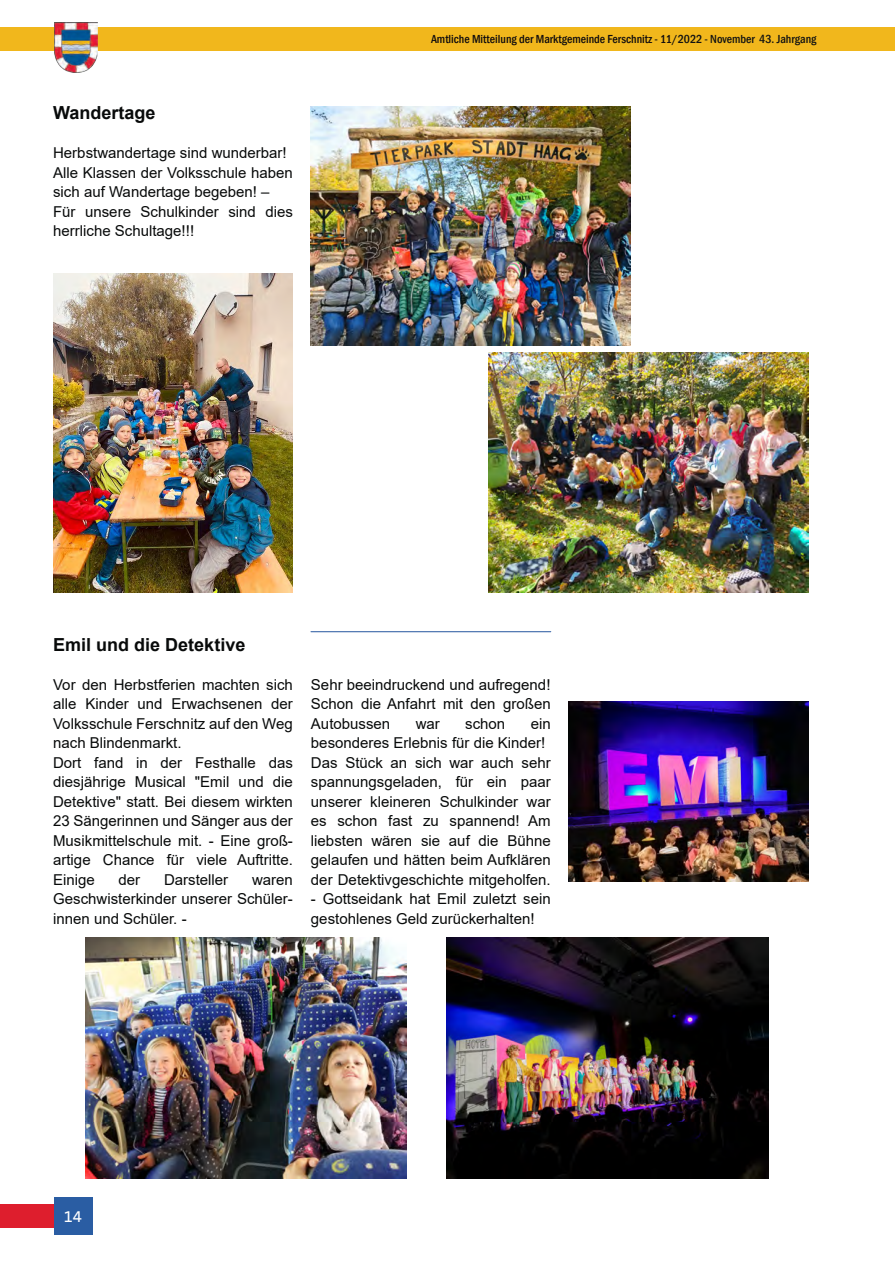
<style>
.page{position:relative;width:895px;height:1264px;background:#fff}
.page>*{position:absolute;margin:0;border:0;box-sizing:border-box;transform-origin:0 0}
.t1{font:700 18px "Arial";color:#080a0a}
.t2{font:16.5px "The Sans B5 Plain";color:#fff}
.t3{font:15px/19.5px "Arial";color:#080a0a}
.t4{font:500 condensed 12px "Franklin Gothic";color:#0e0b0e}
.s1{color:#111212}
</style>
<div class="page">
<div style="left:0;top:27px;width:894px;height:24px;background:#f1b71c"></div>
<div style="left:0;top:1204px;width:69px;height:23px;background:#de1e2d"></div>
<div style="left:54px;top:1197px;width:38px;height:37px;background:#2a5da3"></div>
<img style="left:54px;top:22px;width:43px;height:50px">
<img style="left:53px;top:273px;width:240px;height:319px">
<img style="left:311px;top:106px;width:319px;height:239px">
<img style="left:488px;top:353px;width:320px;height:239px">
<hr style="left:311px;top:631px;width:239px;height:1px;background:#2f5da3">
<img style="left:85px;top:937px;width:321px;height:241px">
<img style="left:568px;top:701px;width:240px;height:180px">
<img style="left:446px;top:937px;width:322px;height:241px">
<p class="t1" style="left:53px;top:106px;width:104px">Wandertage</p>
<p class="t3" style="left:53px;top:144px;width:241px">Herbstwandertage sind wunderbar!<br>Alle Klassen der Volksschule haben sich auf Wandertage begeben! –<br>Für unsere Schulkinder sind dies herrliche Schultage!!!</p>
<p class="t4" style="left:431px;top:34px;width:387px">Amtliche Mitteilung der Marktgemeinde Ferschnitz - 11/<span class="s1">2022 - November 43. Jahrgang</span></p>
<p class="t1" style="left:53px;top:637px;width:194px">Emil und die Detektive</p>
<p class="t3" style="left:53px;top:676px;width:241px">Vor den Herbstferien machten sich alle Kinder und Erwachsenen der<br>Volksschule Ferschnitz auf den Weg nach Blindenmarkt.<br>Dort fand in der Festhalle das diesjährige Musical "Emil und die<br>Detektive" statt. Bei diesem wirkten<br>23 Sängerinnen und Sänger aus der<br>Musikmittelschule mit. - Eine groß&shy;artige Chance für viele Auftritte.<br>Einige</p>
<p class="t3" style="left:118px;top:871px;width:23px">der</p>
<p class="t3" style="left:164px;top:871px;width:66px">Darsteller</p>
<p class="t3" style="left:53px;top:871px;width:241px;text-align:justify;text-indent:199px">waren Geschwisterkinder unserer Schüler&shy;innen und Schüler. -</p>
<p class="t3" style="left:311px;top:676px;width:241px;text-align:justify">Sehr beeindruckend und aufregend!<br>Schon die Anfahrt mit den großen Autobussen</p>
<p class="t3" style="left:311px;top:715px;width:241px;text-indent:220px">ein besonderes Erlebnis für die Kinder!<br>Das Stück an sich war auch sehr spannungsgeladen, für ein paar unserer kleineren Schulkinder war es schon fast zu spannend! Am liebsten wären sie auf die Bühne gelaufen und hätten beim Aufklären der Detektivgeschichte mitgeholfen.</p>
<p class="t3" style="left:311px;top:890px;width:241px">- Gottseidank hat Emil zuletzt sein gestohlenes Geld zurückerhalten!</p>
<p class="t3" style="left:415px;top:715px;width:26px">war</p>
<p class="t3" style="left:465px;top:715px;width:42px">schon</p>
<p class="t2" style="left:64px;top:1207px;width:20px">14</p>
</div>
